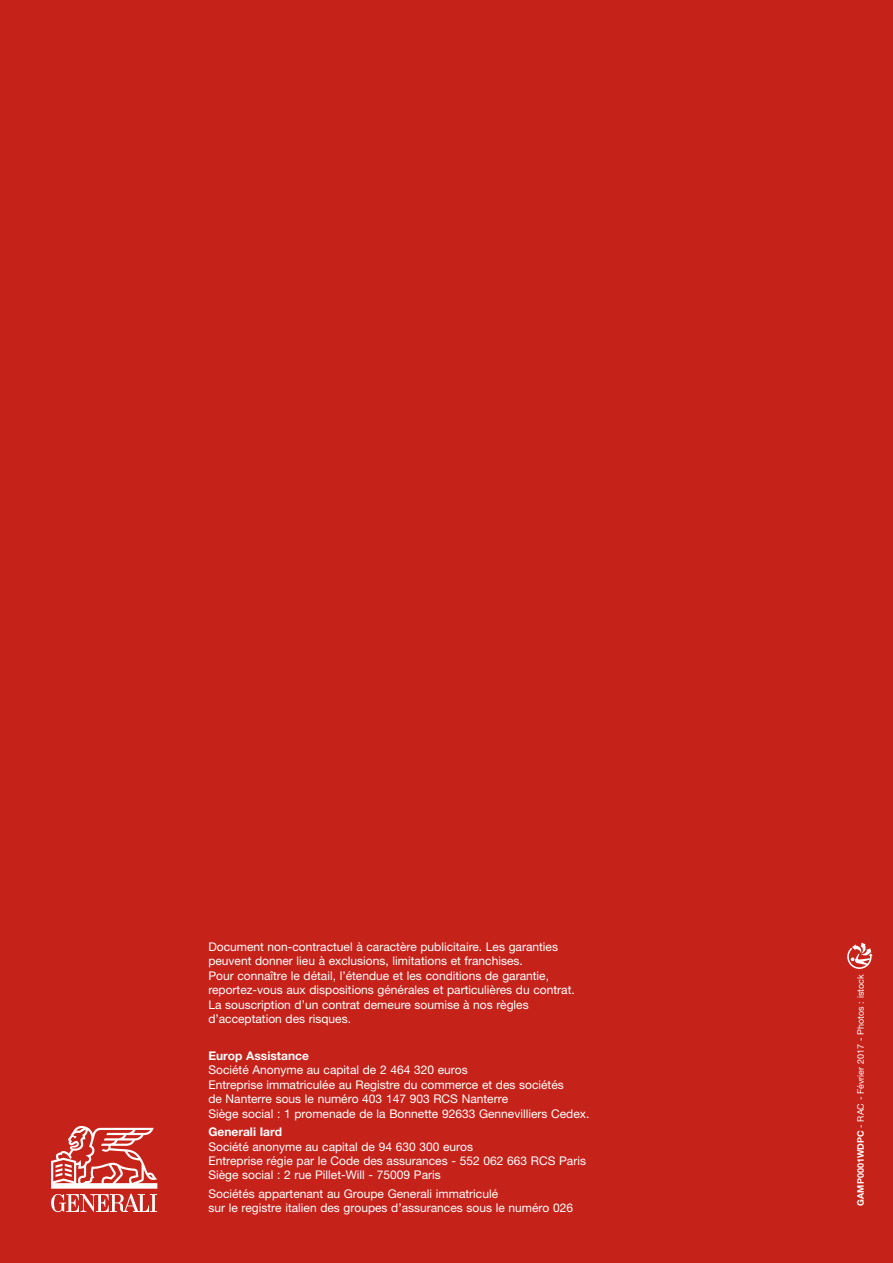
<style>
.page{position:relative;width:893px;height:1263px;background:#c5221a}
.page>*{position:absolute;margin:0;border:0;box-sizing:border-box;transform-origin:0 0}
.t1{font:12px/14.4px "Helvetica Neue LT Std";color:#fff}
.t2{font:700 12px "Helvetica Neue LT Std";color:#fff}
.t3{font:9px "Helvetica Neue LT Std";color:#fff}
.s1{font-weight:700}
</style>
<div class="page">
<svg style="left:847px;top:943px;width:26px;height:26px"></svg>
<svg style="left:51px;top:1126px;width:106px;height:86px"></svg>
<p class="t1" style="left:208px;top:939px;width:368px">Document non-contractuel à caractère publicitaire. Les garanties peuvent donner lieu à exclusions, limitations et franchises.<br>Pour connaître le détail, l’étendue et les conditions de garantie, reportez-vous aux dispositions générales et particulières du contrat.<br>La souscription d’un contrat demeure soumise à nos règles d’acceptation des risques.</p>
<p class="t2" style="left:208px;top:1048px;width:102px">Europ Assistance</p>
<p class="t1" style="left:208px;top:1063px;width:382px">Société Anonyme au capital de 2 464 320 euros<br>Entreprise immatriculée au Registre du commerce et des sociétés<br>de Nanterre sous le numéro 403 147 903 RCS Nanterre<br>Siège social : 1 promenade de la Bonnette 92633 Gennevilliers Cedex.</p>
<p class="t2" style="left:208px;top:1124px;width:75px">Generali Iard</p>
<p class="t1" style="left:208px;top:1139px;width:379px">Société anonyme au capital de 94 630 300 euros<br>Entreprise régie par le Code des assurances - 552 062 663 RCS Paris<br>Siège social : 2 rue Pillet-Will - 75009 Paris</p>
<p class="t1" style="left:208px;top:1186px;width:366px">Sociétés appartenant au Groupe Generali immatriculé<br>sur le registre italien des groupes d’assurances sous le numéro 026</p>
<p class="t3" style="left:855px;top:1205px;width:233px;rotate:-90deg"><span class="s1">GAMP0001WDPC</span> - RAC - Février 2017 - Photos : istock</p>
</div>
